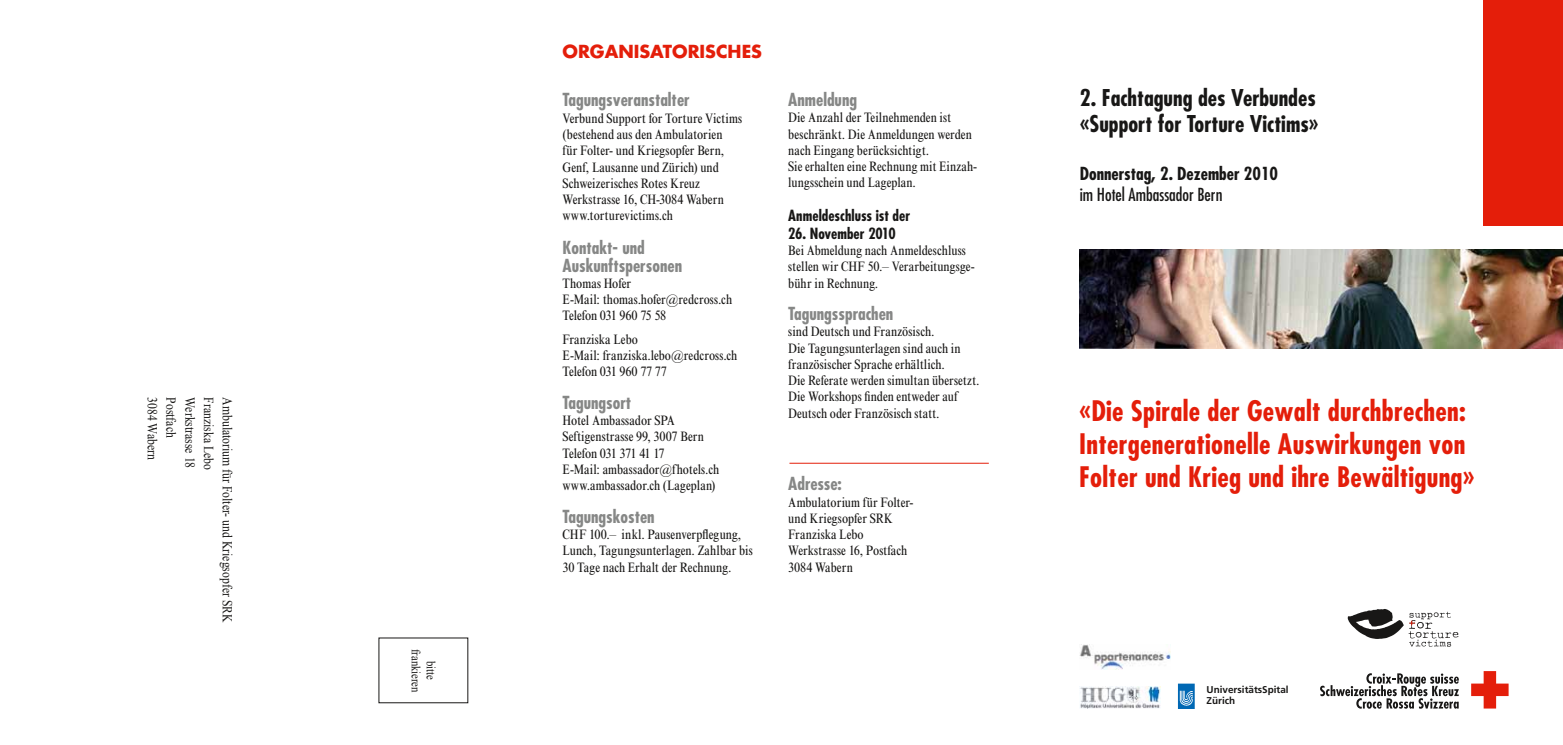
<style>
.page{position:relative;width:1563px;height:745px;background:#fff}
.page>*{position:absolute;margin:0;border:0;box-sizing:border-box;transform-origin:0 0}
.t1{font:700 condensed 27.5px/33px "Futura Std";letter-spacing:.01em;color:#e41e0a}
.t2{font:700 condensed 22.5px/26.2px "Futura Std";color:#181716}
.t3{font:700 condensed 17.5px/17.5px "Futura Std";color:#868786}
.t4{font:700 condensed 17.5px "Futura Std";color:#181716}
.t5{font:condensed 17.5px "Futura Std";color:#181716}
.t6{font:700 17.5px "Futura Std";color:#e41e0a}
.t7{font:700 condensed 15px "Futura Std";letter-spacing:.005em;color:#181716}
.t8{font:700 condensed 15px "Futura Std";letter-spacing:-.015em;color:#181716}
.t9{font:condensed 13.75px/16.2px "Times New Roman MT Std";color:#181716}
.t10{font:13.75px "Times New Roman";color:#181716;scale:.85 1}
.t11{font:12.5px/15px "Times New Roman";color:#181716;text-align:center;scale:.85 1}
.t12{font:700 9.88px/11.2px "Frutiger";color:#181716}
</style>
<div class="page">
<hr style="left:789px;top:462px;width:200px;height:1px;background:#e41e0a">
<div style="left:1483px;top:0;width:80px;height:226px;background:#e41e0a"></div>
<img style="left:1079px;top:249px;width:484px;height:99px">
<img style="left:1080px;top:644px;width:90px;height:24px">
<img style="left:1178px;top:683px;width:17px;height:25px">
<img style="left:1080px;top:686px;width:80px;height:22px">
<svg style="left:1471px;top:671px;width:37px;height:37px"></svg>
<svg style="left:1320px;top:673px;width:139px;height:35px"></svg>
<svg style="left:1347px;top:609px;width:111px;height:37px"></svg>
<p class="t10" style="left:162px;top:397px;width:75px;rotate:90deg">3084 Wabern</p>
<p class="t10" style="left:180px;top:397px;width:49px;rotate:90deg">Postfach</p>
<p class="t10" style="left:199px;top:397px;width:85px;rotate:90deg">Werkstrasse 18</p>
<p class="t10" style="left:218px;top:397px;width:87px;rotate:90deg">Franziska Lebo</p>
<p class="t10" style="left:237px;top:397px;width:266px;rotate:90deg">Ambulatorium für Folter- und Kriegsopfer SRK</p>
<p class="t11" style="left:439px;top:648px;width:53px;rotate:90deg">bitte frankieren</p>
<p class="t6" style="left:562px;top:39px;width:201px">ORGANISATORISCHES</p>
<p class="t3" style="left:562px;top:91px;width:129px">Tagungsveranstalter</p>
<p class="t9" style="left:562px;top:110px;width:181px">Verbund Support for Torture Victims (bestehend aus den Ambulatorien<br>für Folter- und Kriegsopfer Bern,<br>Genf, Lausanne und Zürich) und<br>Schweizerisches Rotes Kreuz<br>Werkstrasse 16, CH-3084 Wabern www.torturevictims.ch</p>
<p class="t3" style="left:562px;top:239px;width:121px">Kontakt- und<br>Auskunftspersonen</p>
<p class="t9" style="left:562px;top:275px;width:171px">Thomas Hofer<br>E-Mail: thomas.hofer@redcross.ch<br>Telefon 031 960 75 58</p>
<p class="t9" style="left:562px;top:331px;width:176px">Franziska Lebo<br>E-Mail: franziska.lebo@redcross.ch<br>Telefon 031 960 77 77</p>
<p class="t3" style="left:562px;top:393px;width:70px">Tagungsort</p>
<p class="t9" style="left:562px;top:412px;width:158px">Hotel Ambassador SPA<br>Seftigenstrasse 99, 3007 Bern<br>Telefon 031 371 41 17<br>E-Mail: ambassador@fhotels.ch www.ambassador.ch (Lageplan)</p>
<p class="t3" style="left:562px;top:507px;width:94px">Tagungskosten</p>
<p class="t9" style="left:562px;top:526px;width:192px">CHF 100.– inkl. Pausenverpflegung,<br>Lunch, Tagungsunterlagen. Zahlbar bis<br>30 Tage nach Erhalt der Rechnung.</p>
<p class="t3" style="left:788px;top:91px;width:70px">Anmeldung</p>
<p class="t9" style="left:788px;top:109px;width:190px">Die Anzahl der Teilnehmenden ist beschränkt. Die Anmeldungen werden nach Eingang berücksichtigt.<br>Sie erhalten eine Rechnung mit Einzah&shy;lungsschein und Lageplan.</p>
<p class="t7" style="left:788px;top:206px;width:123px">Anmeldeschluss ist der</p>
<p class="t8" style="left:788px;top:224px;width:109px">26. November 2010</p>
<p class="t9" style="left:788px;top:242px;width:188px">Bei Abmeldung nach Anmeldeschluss stellen wir CHF 50.– Verarbeitungsge&shy;bühr in Rechnung.</p>
<p class="t3" style="left:788px;top:305px;width:107px">Tagungssprachen</p>
<p class="t9" style="left:788px;top:323px;width:193px">sind Deutsch und Französisch.<br>Die Tagungsunterlagen sind auch in französischer Sprache erhältlich.<br>Die Referate werden simultan übersetzt.<br>Die Workshops finden entweder auf Deutsch oder Französisch statt.</p>
<p class="t3" style="left:788px;top:475px;width:55px">Adresse:</p>
<p class="t9" style="left:788px;top:493px;width:127px">Ambulatorium für Folter&shy;und Kriegsopfer SRK<br>Franziska Lebo<br>Werkstrasse 16, Postfach<br>3084 Wabern</p>
<h2 class="t2" style="left:1080px;top:85px;width:240px">2. Fachtagung des Verbundes «Support for Torture Victims»</h2>
<p class="t4" style="left:1080px;top:162px;width:200px">Donnerstag, 2. Dezember 2010</p>
<p class="t5" style="left:1080px;top:184px;width:144px">im Hotel Ambassador Bern</p>
<h1 class="t1" style="left:1079px;top:394px;width:397px">«Die Spirale der Gewalt durchbrechen:<br>Intergenerationelle Auswirkungen von<br>Folter und Krieg und ihre Bewältigung»</h1>
<p class="t12" style="left:1206px;top:683px;width:84px">UniversitätsSpital<br>Zürich</p>
</div>
